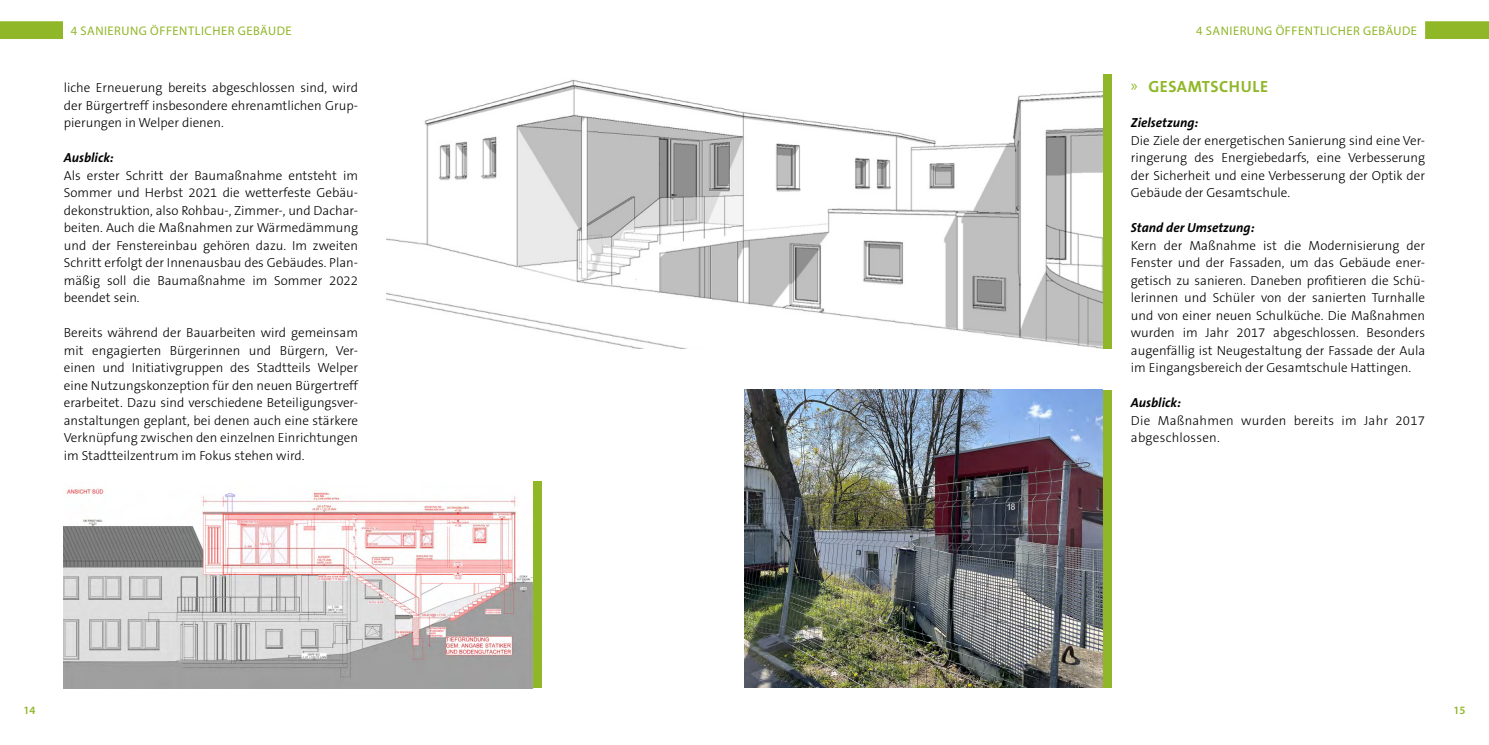
<style>
.page{position:relative;width:1489px;height:745px;background:#fff}
.page>*{position:absolute;margin:0;border:0;box-sizing:border-box;transform-origin:0 0}
.t1{font:700 16.25px "The Sans B7";letter-spacing:.03em;color:#90b728}
.t2{font:300 13.12px/17.5px "The Sans B3";color:#000;text-align:justify}
.t3{font:300 13.12px/17.5px "The Sans B3";letter-spacing:.02em;color:#000}
.t4{font:italic 700 13.12px "The Sans B7";color:#000}
.t5{font:12.5px "Myriad Pro";letter-spacing:.04em;color:#90b728}
.t6{font:600 11.25px "Myriad Pro";color:#90b728}
.s1{font-family:"Myriad Pro";font-weight:400}
</style>
<div class="page">
<svg style="left:1425px;top:21px;width:63px;height:18px"></svg>
<svg style="left:0;top:21px;width:63px;height:18px"></svg>
<img style="left:64px;top:488px;width:468px;height:199px">
<div style="left:532px;top:481px;width:9px;height:206px;background:#90b728"></div>
<img style="left:744px;top:389px;width:358px;height:298px">
<div style="left:1102px;top:389px;width:9px;height:298px;background:#90b728"></div>
<img style="left:386px;top:79px;width:716px;height:269px">
<div style="left:1102px;top:74px;width:9px;height:274px;background:#90b728"></div>
<p class="t5" style="left:71px;top:23px;width:222px">4 SANIERUNG ÖFFENTLICHER GEBÄUDE</p>
<p class="t5" style="left:1196px;top:23px;width:222px">4 SANIERUNG ÖFFENTLICHER GEBÄUDE</p>
<p class="t2" style="left:64px;top:80px;width:296px">liche Erneuerung bereits abgeschlossen sind, wird der Bürgertreff insbesondere ehrenamtlichen Grup&shy;pierungen in Welper dienen.</p>
<p class="t4" style="left:64px;top:151px;width:52px">Ausblick:</p>
<p class="t2" style="left:64px;top:167px;width:296px">Als erster Schritt der Baumaßnahme entsteht im Sommer und Herbst 2021 die wetterfeste Gebäu&shy;dekonstruktion, also Rohbau-, Zimmer-, und Dachar&shy;beiten. Auch die Maßnahmen zur Wärmedämmung und der Fenstereinbau gehören dazu. Im zweiten Schritt erfolgt der Innenausbau des Gebäudes. Plan&shy;mäßig soll die Baumaßnahme im Sommer 2022 beendet sein.</p>
<p class="t2" style="left:64px;top:325px;width:296px">Bereits während der Bauarbeiten wird gemeinsam mit engagierten Bürgerinnen und Bürgern, Ver&shy;einen und Initiativgruppen des Stadtteils Welper eine Nutzungskonzeption für den neuen Bürgertreff erarbeitet. Dazu sind verschiedene Beteiligungsver&shy;anstaltungen geplant, bei denen auch eine stärkere Verknüpfung zwischen den einzelnen Einrichtungen im Stadtteilzentrum im Fokus stehen wird.</p>
<p class="t1" style="left:1130px;top:78px;width:139px"><span class="s1">»</span> GESAMTSCHULE</p>
<p class="t4" style="left:1130px;top:116px;width:69px">Zielsetzung:</p>
<p class="t2" style="left:1130px;top:132px;width:296px">Die Ziele der energetischen Sanierung sind eine Ver&shy;ringerung des Energiebedarfs, eine Verbesserung der Sicherheit und eine Verbesserung der Optik der Gebäude der Gesamtschule.</p>
<p class="t4" style="left:1130px;top:221px;width:125px">Stand der Umsetzung:</p>
<p class="t2" style="left:1130px;top:237px;width:296px">Kern der Maßnahme ist die Modernisierung der Fenster und der Fassaden, um das Gebäude ener&shy;getisch zu sanieren. Daneben profitieren die Schü&shy;lerinnen und Schüler von der sanierten Turnhalle und von einer neuen Schulküche. Die Maßnahmen wurden im Jahr 2017 abgeschlossen. Besonders augenfällig ist Neugestaltung der Fassade der Aula im Eingangsbereich der Gesamtschule Hattingen.</p>
<p class="t4" style="left:1130px;top:396px;width:52px">Ausblick:</p>
<p class="t3" style="left:1130px;top:412px;width:296px">Die Maßnahmen wurden bereits im Jahr 2017 abgeschlossen.</p>
<p class="t6" style="left:23px;top:703px;width:14px">14</p>
<p class="t6" style="left:1453px;top:703px;width:14px">15</p>
</div>
